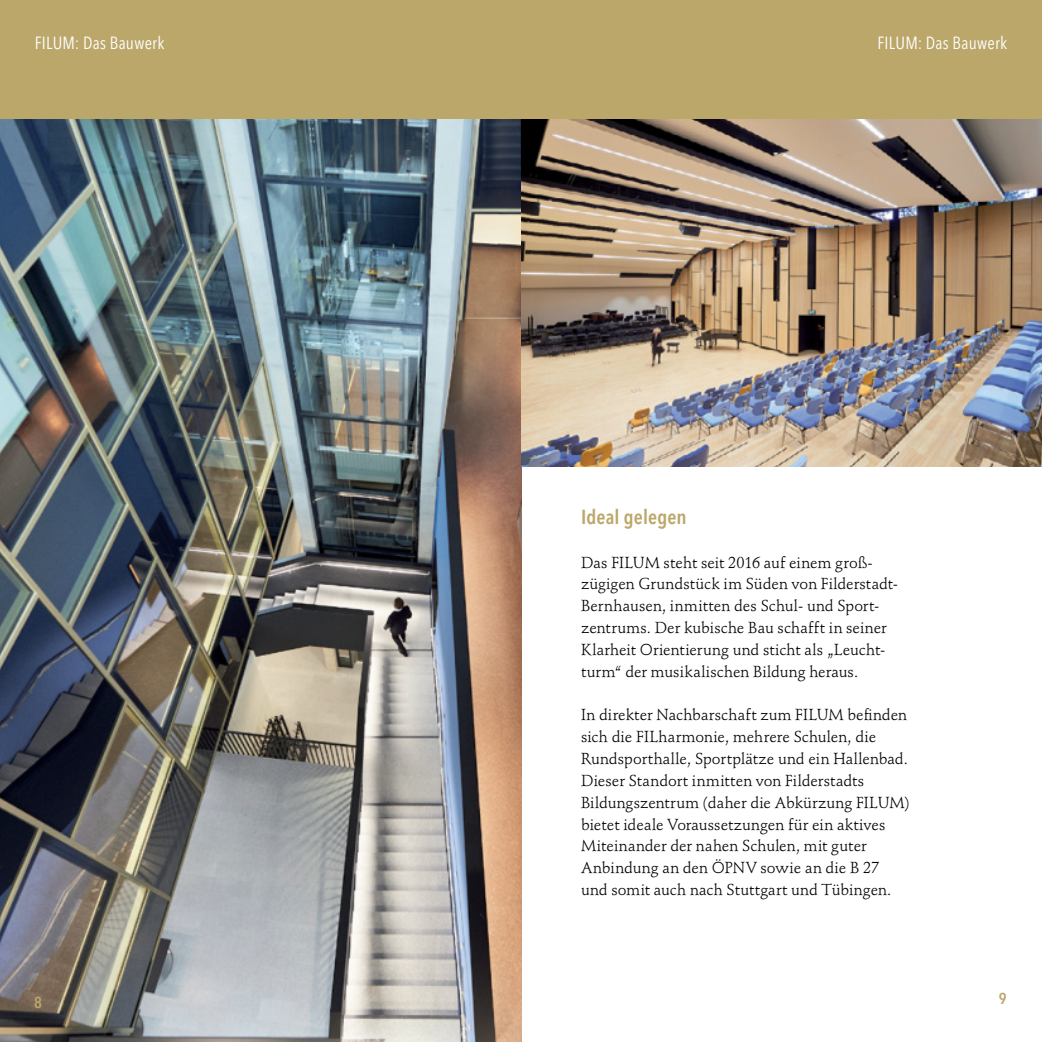
<style>
.page{position:relative;width:1042px;height:1042px;background:#fff}
.page>*{position:absolute;margin:0;border:0;box-sizing:border-box;transform-origin:0 0}
.t1{font:600 condensed 20.12px "Avenir Next LT";letter-spacing:.005em;color:#bba76a}
.t2{font:condensed 17.5px "Avenir Next LT";letter-spacing:.015em;color:#fff}
.t3{font:15.75px/21.9px "Stempel Schneidler";color:#000}
.t4{font:600 condensed 15.75px "Avenir Next LT";color:#bba76a}
</style>
<div class="page">
<img style="left:0;top:119px;width:521px;height:923px">
<img style="left:521px;top:119px;width:521px;height:347px">
<div style="left:0;top:0;width:1042px;height:119px;background:#bba76a"></div>
<p class="t2" style="left:35px;top:33px;width:131px">FILUM: Das Bauwerk</p>
<p class="t2" style="left:877px;top:33px;width:131px">FILUM: Das Bauwerk</p>
<p class="t1" style="left:581px;top:508px;width:107px">Ideal gelegen</p>
<p class="t3" style="left:581px;top:553px;width:319px">Das FILUM steht seit 2016 auf einem groß&shy;zügigen Grundstück im Süden von Filderstadt-Bernhausen, inmitten des Schul- und Sport&shy;zentrums. Der kubische Bau schafft in seiner Klarheit Orientierung und sticht als „Leucht&shy;turm“ der musikalischen Bildung heraus.</p>
<p class="t3" style="left:581px;top:706px;width:330px">In direkter Nachbarschaft zum FILUM befinden sich die FILharmonie, mehrere Schulen, die Rundsporthalle, Sportplätze und ein Hallenbad.<br>Dieser Standort inmitten von Filderstadts Bildungszentrum (daher die Abkürzung FILUM) bietet ideale Voraussetzungen für ein aktives Miteinander der nahen Schulen, mit guter Anbindung an den ÖPNV sowie an die B 27 und somit auch nach Stuttgart und Tübingen.</p>
<p class="t4" style="left:34px;top:995px;width:9px">8</p>
<p class="t4" style="left:999px;top:992px;width:9px">9</p>
</div>
